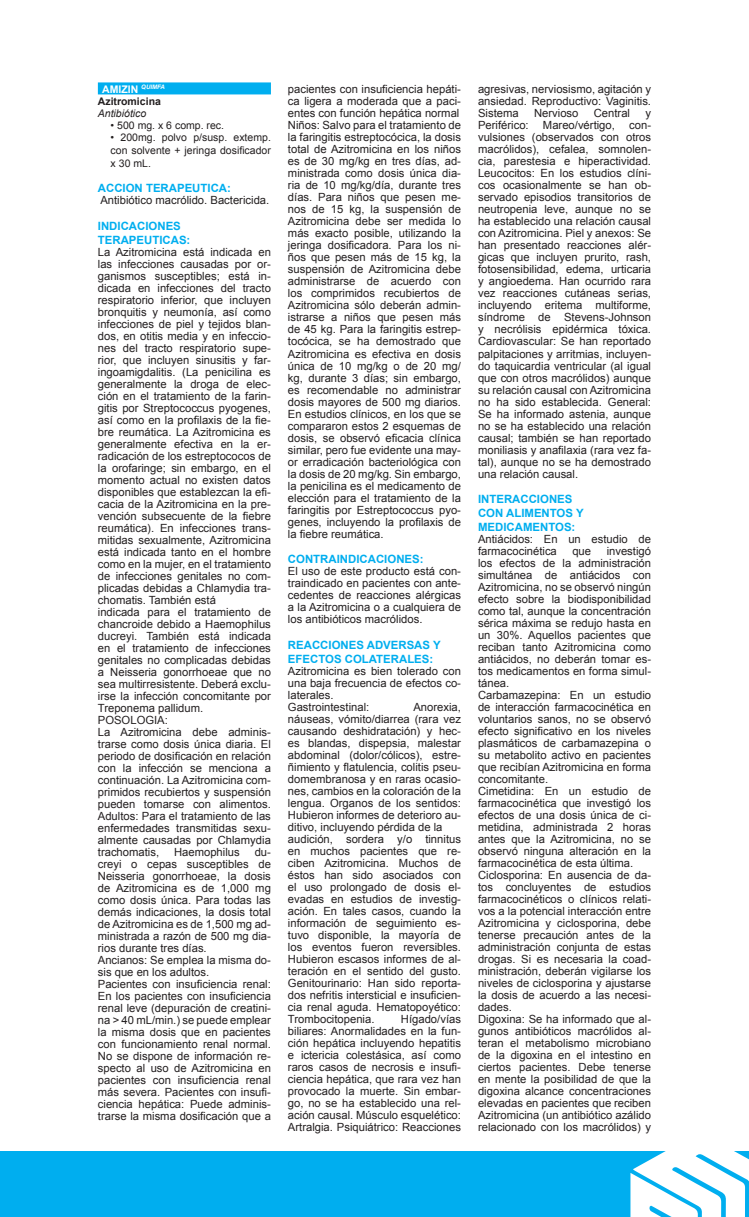
<style>
.page{position:relative;width:749px;height:1217px;background:#fff}
.page>*{position:absolute;margin:0;border:0;box-sizing:border-box;transform-origin:0 0}
.Sub_Titulo_copy_2{font:700 11.4px/13.6px "Arial";color:#00aeef}
.Texto{font:11.25px/12px "Arial";color:#231f20;text-align:justify}
.Presentación{font:10.5px/12.6px "Arial";color:#231f20;text-align:justify}
.Nombre_Laboratorio{font:700 10.5px "Arial";color:#fff}
.Droga{font:700 10.5px "Arial";color:#231f20}
.Indicaciones{font:italic 10.5px "Arial";color:#231f20}
</style>
<div class="page">
<div style="left:0;top:1151px;width:748px;height:65px;background:#00aeef"></div>
<svg style="left:630px;top:1151px;width:118px;height:65px"></svg>
<div style="left:98px;top:82px;width:173px;height:12px;background:#00aeef"></div>
<p class="Nombre_Laboratorio" style="left:102px;top:82px;width:64px">AMIZIN <sup>QUIMFA</sup></p>
<p class="Droga" style="left:98px;top:94px;width:65px">Azitromicina</p>
<p class="Indicaciones" style="left:98px;top:106px;width:50px">Antibiótico</p>
<p class="Presentación" style="left:111px;top:119px;width:115px">• 500 mg. x 6 comp. rec.</p>
<p class="Presentación" style="left:111px;top:131px;width:162px">• 200mg. polvo p/susp. extemp. con solvente + jeringa dosificador x 30 mL.</p>
<p class="Sub_Titulo_copy_2" style="left:98px;top:182px;width:134px">ACCION TERAPEUTICA:</p>
<p class="Texto" style="left:100px;top:194px;width:170px">Antibiótico macrólido. Bactericida.</p>
<p class="Sub_Titulo_copy_2" style="left:98px;top:219px;width:94px">INDICACIONES<br>TERAPEUTICAS:</p>
<p class="Texto" style="left:98px;top:246px;width:174px">La Azitromicina está indicada en las infecciones causadas por or&shy;ganismos susceptibles; está in&shy;dicada en infecciones del tracto respiratorio inferior, que incluyen bronquitis y neumonía, así como infecciones de piel y tejidos blan&shy;dos, en otitis media y en infeccio&shy;nes del tracto respiratorio supe&shy;rior, que incluyen sinusitis y far&shy;ingoamigdalitis. (La penicilina es generalmente la droga de elec&shy;ción en el tratamiento de la farin&shy;gitis por Streptococcus pyogenes, así como en la profilaxis de la fie&shy;bre reumática. La Azitromicina es generalmente efectiva en la er&shy;radicación de los estreptococos de la orofaringe; sin embargo, en el momento actual no existen datos disponibles que establezcan la efi&shy;cacia de la Azitromicina en la pre&shy;vención subsecuente de la fiebre reumática). En infecciones trans&shy;mitidas sexualmente, Azitromicina está indicada tanto en el hombre como en la mujer, en el tratamiento de infecciones genitales no com&shy;plicadas debidas a Chlamydia tra&shy;chomatis. También está</p>
<p class="Texto" style="left:98px;top:606px;width:174px">indicada para el tratamiento de chancroide debido a Haemophilus ducreyi. También está indicada en el tratamiento de infecciones genitales no complicadas debidas a Neisseria gonorrhoeae que no sea multirresistente. Deberá exclu&shy;irse la infección concomitante por Treponema pallidum.</p>
<p class="Texto" style="left:98px;top:714px;width:72px">POSOLOGIA:</p>
<p class="Texto" style="left:98px;top:726px;width:174px">La Azitromicina debe adminis&shy;trarse como dosis única diaria. El periodo de dosificación en relación con la infección se menciona a continuación. La Azitromicina com&shy;primidos recubiertos y suspensión pueden tomarse con alimentos.<br>Adultos: Para el tratamiento de las enfermedades transmitidas sexu&shy;almente causadas por Chlamydia trachomatis,</p>
<p class="Texto" style="left:98px;top:846px;width:174px;text-indent:157px">du&shy;creyi o cepas susceptibles de Neisseria gonorrhoeae, la dosis de Azitromicina es de 1,000 mg como dosis única. Para todas las demás indicaciones, la dosis total de Azitromicina es de 1,500 mg ad&shy;ministrada a razón de 500 mg dia&shy;rios durante tres días.</p>
<p class="Texto" style="left:98px;top:954px;width:174px">Ancianos: Se emplea la misma do&shy;sis que en los adultos.</p>
<p class="Texto" style="left:98px;top:978px;width:174px">Pacientes con insuficiencia renal:<br>En los pacientes con insuficiencia renal leve (depuración de creatini&shy;na &gt; 40 mL/min.) se puede emplear la misma dosis que en pacientes con funcionamiento renal normal.<br>No se dispone de información re&shy;specto al uso de Azitromicina en pacientes con insuficiencia renal más severa. Pacientes con insufi&shy;ciencia hepática: Puede adminis&shy;trarse la misma dosificación que a</p>
<p class="Texto" style="left:174px;top:846px;width:67px">Haemophilus</p>
<p class="Texto" style="left:288px;top:83px;width:174px">pacientes con insuficiencia hepáti&shy;ca ligera a moderada que a paci&shy;entes con función hepática normal</p>
<p class="Texto" style="left:288px;top:119px;width:174px">Niños: Salvo para el tratamiento de la faringitis estreptocócica, la dosis total de Azitromicina en los niños es de 30 mg/kg en tres días, ad&shy;ministrada como dosis única dia&shy;ria de 10 mg/kg/día, durante tres días. Para niños que pesen me&shy;nos de 15 kg, la suspensión de Azitromicina debe ser medida lo más exacto posible, utilizando la jeringa dosificadora. Para los ni&shy;ños que pesen más de 15 kg, la suspensión de Azitromicina debe administrarse de acuerdo con los comprimidos recubiertos de Azitromicina sólo deberán admin&shy;istrarse a niños que pesen más de 45 kg. Para la faringitis estrep&shy;tocócica, se ha demostrado que Azitromicina es efectiva en dosis única de 10 mg/kg o de 20 mg/ kg, durante 3 días; sin embargo, es recomendable no administrar dosis mayores de 500 mg diarios.<br>En estudios clínicos, en los que se compararon estos 2 esquemas de dosis, se observó eficacia clínica similar, pero fue evidente una may&shy;or erradicación bacteriológica con la dosis de 20 mg/kg. Sin embargo, la penicilina es el medicamento de elección para el tratamiento de la faringitis por Estreptococcus pyo&shy;genes, incluyendo la profilaxis de la fiebre reumática.</p>
<p class="Sub_Titulo_copy_2" style="left:288px;top:552px;width:137px">CONTRAINDICACIONES:</p>
<p class="Texto" style="left:288px;top:565px;width:174px">El uso de este producto está con&shy;traindicado en pacientes con ante&shy;cedentes de reacciones alérgicas a la Azitromicina o a cualquiera de los antibióticos macrólidos.</p>
<p class="Sub_Titulo_copy_2" style="left:288px;top:638px;width:154px">REACCIONES ADVERSAS Y<br>EFECTOS COLATERALES:</p>
<p class="Texto" style="left:288px;top:664px;width:174px">Azitromicina es bien tolerado con una baja frecuencia de efectos co&shy;laterales.</p>
<p class="Texto" style="left:288px;top:700px;width:83px">Gastrointestinal:</p>
<p class="Texto" style="left:288px;top:700px;width:174px;text-indent:125px">Anorexia, náuseas, vómito/diarrea (rara vez causando deshidratación) y hec&shy;es blandas, dispepsia, malestar abdominal (dolor/cólicos), estre&shy;ñimiento y flatulencia, colitis pseu&shy;domembranosa y en raras ocasio&shy;nes, cambios en la coloración de la lengua. Organos de los sentidos:<br>Hubieron informes de deterioro au&shy;ditivo, incluyendo pérdida de la</p>
<p class="Texto" style="left:288px;top:832px;width:174px">audición, sordera y/o tinnitus en muchos pacientes que re&shy;ciben Azitromicina. Muchos de éstos han sido asociados con el uso prolongado de dosis el&shy;evadas en estudios de investig&shy;ación. En tales casos, cuando la información de seguimiento es&shy;tuvo disponible, la mayoría de los eventos fueron reversibles.<br>Hubieron escasos informes de al&shy;teración en el sentido del gusto.<br>Genitourinario: Han sido reporta&shy;dos nefritis intersticial e insuficien&shy;cia renal aguda. Hematopoyético:<br>Trombocitopenia.</p>
<p class="Texto" style="left:288px;top:1012px;width:174px;text-indent:113px">Hígado/vías biliares: Anormalidades en la fun&shy;ción hepática incluyendo hepatitis e ictericia colestásica, así como raros casos de necrosis e insufi&shy;ciencia hepática, que rara vez han provocado la muerte. Sin embar&shy;go, no se ha establecido una rel&shy;ación causal. Músculo esquelético:<br>Artralgia. Psiquiátrico: Reacciones</p>
<p class="Texto" style="left:478px;top:83px;width:174px">agresivas, nerviosismo, agitación y ansiedad. Reproductivo: Vaginitis.<br>Sistema</p>
<p class="Texto" style="left:534px;top:107px;width:46px">Nervioso</p>
<p class="Texto" style="left:593px;top:107px;width:38px">Central</p>
<p class="Texto" style="left:645px;top:107px;width:7px">y</p>
<p class="Texto" style="left:478px;top:119px;width:52px">Periférico:</p>
<p class="Texto" style="left:543px;top:119px;width:73px">Mareo/vértigo,</p>
<p class="Texto" style="left:478px;top:119px;width:174px;text-indent:151px">con&shy;vulsiones (observados con otros macrólidos), cefalea, somnolen&shy;cia, parestesia e hiperactividad.<br>Leucocitos: En los estudios clíni&shy;cos ocasionalmente se han ob&shy;servado episodios transitorios de neutropenia leve, aunque no se ha establecido una relación causal con Azitromicina. Piel y anexos: Se han presentado reacciones alér&shy;gicas que incluyen prurito, rash, fotosensibilidad, edema, urticaria y angioedema. Han ocurrido rara vez reacciones cutáneas serias, incluyendo eritema multiforme, síndrome de Stevens-Johnson y necrólisis epidérmica tóxica.<br>Cardiovascular: Se han reportado palpitaciones y arritmias, incluyen&shy;do taquicardia ventricular (al igual que con otros macrólidos) aunque su relación causal con Azitromicina no ha sido establecida. General:<br>Se ha informado astenia, aunque no se ha establecido una relación causal; también se han reportado moniliasis y anafilaxia (rara vez fa&shy;tal), aunque no se ha demostrado una relación causal.</p>
<p class="Sub_Titulo_copy_2" style="left:478px;top:492px;width:107px">INTERACCIONES<br>CON ALIMENTOS Y<br>MEDICAMENTOS:</p>
<p class="Texto" style="left:478px;top:532px;width:174px">Antiácidos: En un estudio de farmacocinética</p>
<p class="Texto" style="left:478px;top:544px;width:174px;text-indent:129px">investigó los efectos de la administración simultánea de antiácidos con Azitromicina, no se observó ningún efecto sobre la biodisponibilidad como tal, aunque la concentración sérica máxima se redujo hasta en un 30%. Aquellos pacientes que reciban tanto Azitromicina como antiácidos, no deberán tomar es&shy;tos medicamentos en forma simul&shy;tánea.</p>
<p class="Texto" style="left:478px;top:688px;width:174px">Carbamazepina: En un estudio de interacción farmacocinética en voluntarios sanos, no se observó efecto significativo en los niveles plasmáticos de carbamazepina o su metabolito activo en pacientes que recibían Azitromicina en forma concomitante.</p>
<p class="Texto" style="left:478px;top:784px;width:174px">Cimetidina: En un estudio de farmacocinética que investigó los efectos de una dosis única de ci&shy;metidina, administrada 2 horas antes que la Azitromicina, no se observó ninguna alteración en la farmacocinética de esta última.</p>
<p class="Texto" style="left:478px;top:868px;width:174px">Ciclosporina: En ausencia de da&shy;tos concluyentes de estudios farmacocinéticos o clínicos relati&shy;vos a la potencial interacción entre Azitromicina y ciclosporina, debe tenerse precaución antes de la administración conjunta de estas drogas. Si es necesaria la coad&shy;ministración, deberán vigilarse los niveles de ciclosporina y ajustarse la dosis de acuerdo a las necesi&shy;dades.</p>
<p class="Texto" style="left:478px;top:1012px;width:174px">Digoxina: Se ha informado que al&shy;gunos antibióticos macrólidos al&shy;teran el metabolismo microbiano de la digoxina en el intestino en ciertos pacientes. Debe tenerse en mente la posibilidad de que la digoxina alcance concentraciones elevadas en pacientes que reciben Azitromicina (un antibiótico azálido relacionado con los macrólidos) y</p>
<p class="Texto" style="left:572px;top:544px;width:20px">que</p>
</div>
